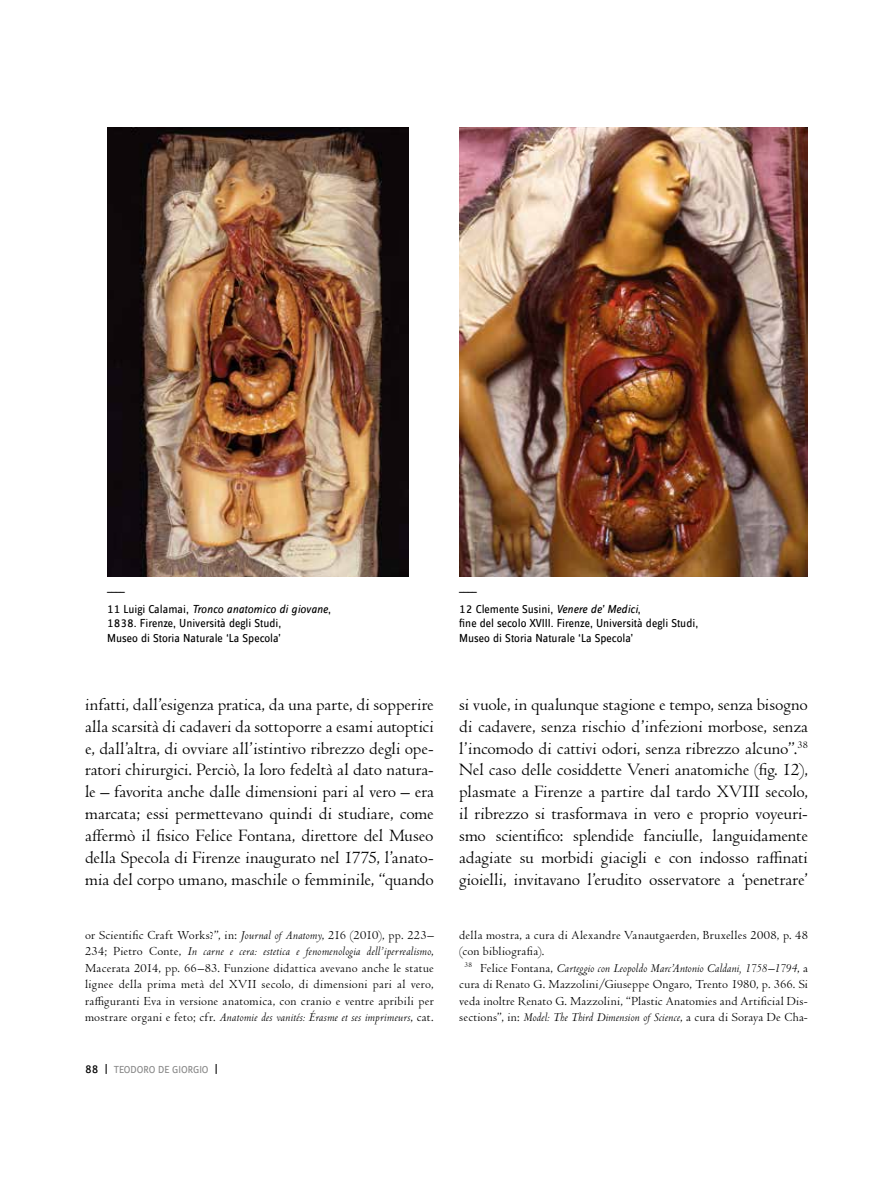
<style>
.page{position:relative;width:893px;height:1191px;background:#fff}
.page>*{position:absolute;margin:0;border:0;box-sizing:border-box;transform-origin:0 0}
.t1{font:18px/21.9px "Centaur MT Pro";color:#000;text-align:justify}
.t2{font:12.75px/16.5px "Centaur MT Pro";letter-spacing:.02em;color:#000;text-align:justify}
.t3{font:italic 12.75px "Centaur MT Pro";letter-spacing:.005em;color:#000}
.t4{font:12px/14.4px "Zine Sans Display Offc";color:#000}
.t5{font:italic 12px/23px "Zine Sans Display Offc";color:#000}
.t6{font:10.5px "Zine Sans Display Offc";color:#878787}
.s1{font-style:normal}
.s2{font-style:italic}
.s3{font-size:12px;color:#000}
</style>
<div class="page">
<img style="left:459px;top:128px;width:349px;height:448px">
<img style="left:107px;top:128px;width:301px;height:448px">
<p class="t5" style="left:107px;top:575px;width:225px"><span class="s1">____<br>11 Luigi Calamai,</span> Tronco anatomico di giovane<span class="s1">,</span></p>
<p class="t4" style="left:107px;top:617px;width:176px">1838. Firenze, Università degli Studi,<br>Museo di Storia Naturale ʻLa Specolaʼ</p>
<p class="t1" style="left:85px;top:693px;width:350px">infatti, dall’esigenza pratica, da una parte, di sopperire alla scarsità di cadaveri da sottoporre a esami autoptici e, dall’altra, di ovviare all’istintivo ribrezzo degli ope&shy;ratori chirurgici. Perciò, la loro fedeltà al dato natura&shy;le – favorita anche dalle dimensioni pari al vero – era marcata; essi permettevano quindi di studiare, come affermò il fisico Felice Fontana, direttore del Museo della Specola di Firenze inaugurato nel 1775, l’anato&shy;mia del corpo umano, maschile o femminile, “quando</p>
<p class="t4" style="left:459px;top:575px;width:183px;line-height:23px">____<br>12 Clemente Susini, <span class="s2">Venere de’ Medici</span>,</p>
<p class="t4" style="left:459px;top:617px;width:241px">fine del secolo XVIII. Firenze, Università degli Studi,<br>Museo di Storia Naturale ʻLa Specolaʼ</p>
<p class="t1" style="left:459px;top:693px;width:350px">si vuole, in qualunque stagione e tempo, senza bisogno di cadavere, senza rischio d’infezioni morbose, senza l’incomodo di cattivi odori, senza ribrezzo alcuno”.<sup>38<br></sup>Nel caso delle cosiddette Veneri anatomiche (fig. 12), plasmate a Firenze a partire dal tardo XVIII secolo, il ribrezzo si trasformava in vero e proprio voyeuri&shy;smo scientifico: splendide fanciulle, languidamente adagiate su morbidi giacigli e con indosso raffinati gioielli, invitavano l’erudito osservatore a ‘penetrare’</p>
<p class="t2" style="left:85px;top:926px;width:350px">or Scientific Craft Works?”, in: <span class="s2">Journal of Anatomy</span>, 216 (2010), pp. 223– 234; Pietro Conte, <span class="s2">In carne e cera: estetica e fenomenologia dell’iperrealismo</span>, Macerata 2014, pp. 66–83. Funzione didattica avevano anche le statue lignee della prima metà del XVII secolo, di dimensioni pari al vero, raffiguranti Eva in versione anatomica, con cranio e ventre apribili per mostrare organi e feto; cfr. <span class="s2">Anatomie des vanités: Érasme et ses imprimeurs</span>, cat.</p>
<p class="t2" style="left:459px;top:926px;width:350px">della mostra, a cura di Alexandre Vanautgaerden, Bruxelles 2008, p. 48</p>
<p class="t2" style="left:459px;top:943px;width:87px">(con bibliografia).</p>
<p class="t3" style="left:465px;top:960px;width:345px"><sup>38</sup> <span class="s1">Felice Fontana,</span> Carteggio con Leopoldo Marc’Antonio Caldani, 1758–1794<span class="s1">, a</span></p>
<p class="t2" style="left:459px;top:976px;width:350px">cura di Renato G. Mazzolini/Giuseppe Ongaro, Trento 1980, p. 366. Si</p>
<p class="t2" style="left:459px;top:992px;width:350px">veda inoltre Renato G. Mazzolini, “Plastic Anatomies and Artificial Dis-</p>
<p class="t2" style="left:459px;top:1009px;width:350px">sections”, in: <span class="s2">Model: The Third Dimension of Science</span>, a cura di Soraya De Cha-</p>
<p class="t6" style="left:85px;top:1064px;width:134px"><span class="s3">88 |</span> TEODORO DE GIORGIO <span class="s3">|</span></p>
</div>
